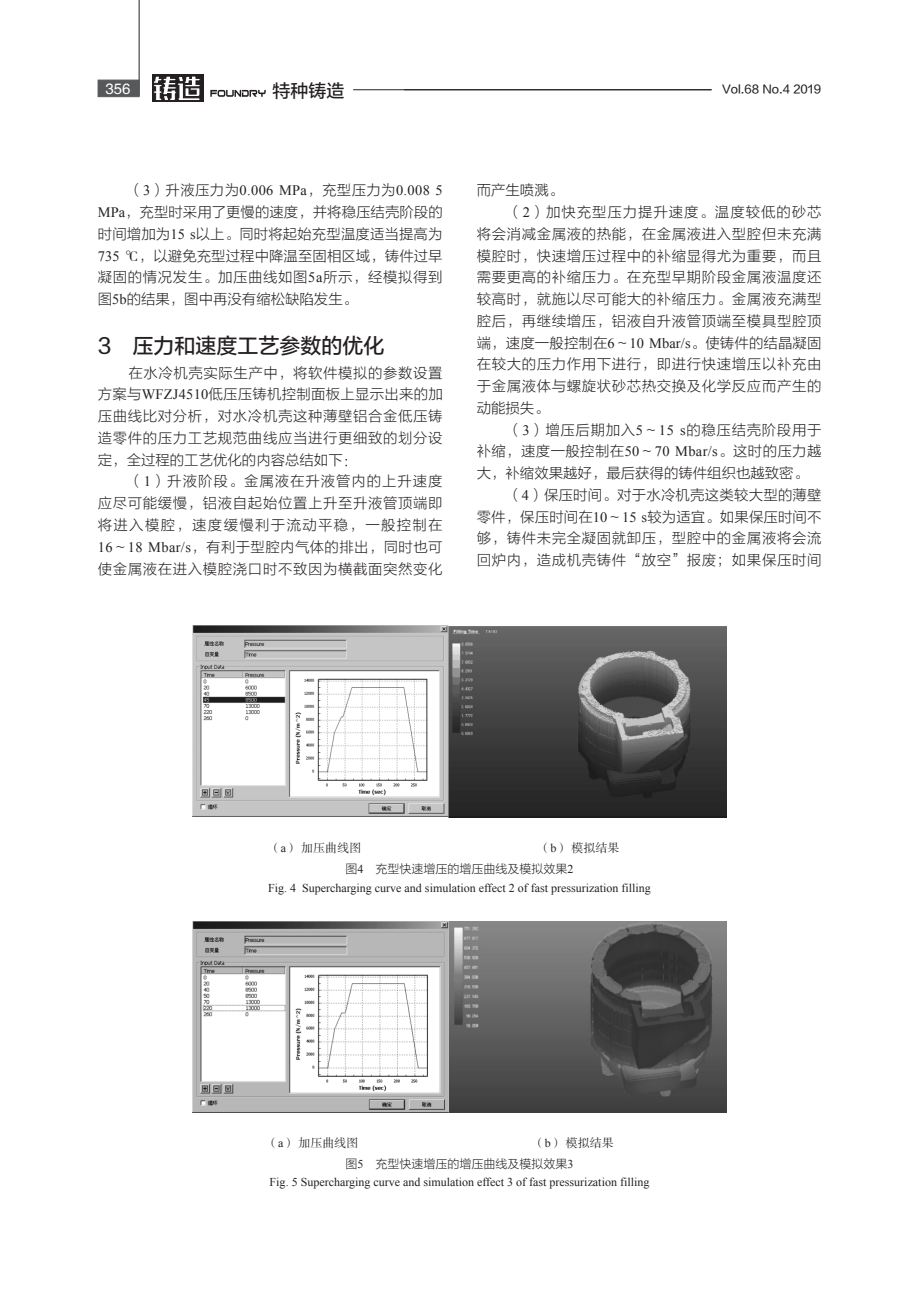
<style>
.page{position:relative;width:919px;height:1289px;background:#fff}
.page>*{position:absolute;margin:0;border:0;box-sizing:border-box;transform-origin:0 0}
._1级标题{font:21px "FZLTZHUNHJW GB1 0";color:#231f20}
.t1{font:18px "FZLTZHUNHJW GB1 0";color:#231f20}
.t2{font:15px "FZHTJW GB1 0";color:#fff}
._1正文{font:14.4px/21.8px "FZLTKHK GBK1 0";letter-spacing:.04em;color:#231f20;text-align:justify}
._5图注{font:12px "Times New Roman";color:#231f20}
._5图注-2{font:12px "FZLTKHK GBK1 0";color:#231f20}
.图abc{font:12px "FZSSJW GB1 0";color:#231f20}
.t3{font:11.25px "FZLTZHUNHJW GB1 0";color:#231f20}
.s1{font-family:"Times New Roman"}
.s2{font-family:"FZSSJW GB1 0"}
</style>
<div class="page">
<hr style="left:139px;top:0;width:1px;height:96px;background:#231f20">
<div style="left:98px;top:80px;width:41px;height:17px;background:#57585a"></div>
<svg style="left:210px;top:90px;width:56px;height:7px"></svg>
<div style="left:152px;top:75px;width:52px;height:27px;background:#231f20"></div>
<svg style="left:153px;top:76px;width:47px;height:24px"></svg>
<hr style="left:353px;top:89px;width:358px;height:1px;background:#231f20">
<img style="left:192px;top:625px;width:534px;height:192px">
<img style="left:193px;top:921px;width:533px;height:191px">
<p class="t2" style="left:105px;top:80px;width:26px">356</p>
<p class="t1" style="left:272px;top:81px;width:73px">特种铸造</p>
<p class="t3" style="left:722px;top:83px;width:100px">Vol.68 No.4 2019</p>
<p class="_1正文" style="left:98px;top:180px;width:346px;text-indent:31px">（<span class="s1">3</span>）升液压力为<span class="s1">0.006 MPa</span>，充型压力为<span class="s1">0.008 5<br>MPa</span>，充型时采用了更慢的速度，并将稳压结壳阶段的时间增加为<span class="s1">15 s</span>以上。同时将起始充型温度适当提高为<span class="s1">735</span> <span class="s2">℃</span>，以避免充型过程中降温至固相区域，铸件过早凝固的情况发生。加压曲线如图<span class="s1">5a</span>所示，经模拟得到图<span class="s1">5b</span>的结果，图中再没有缩松缺陷发生。</p>
<p class="_1级标题" style="left:98px;top:334px;width:288px">3 压力和速度工艺参数的优化</p>
<p class="_1正文" style="left:98px;top:362px;width:346px;text-indent:31px">在水冷机壳实际生产中，将软件模拟的参数设置方案与<span class="s1">WFZJ4510</span>低压压铸机控制面板上显示出来的加压曲线比对分析，对水冷机壳这种薄壁铝合金低压铸造零件的压力工艺规范曲线应当进行更细致的划分设定，全过程的工艺优化的内容总结如下：</p>
<p class="_1正文" style="left:98px;top:471px;width:346px;text-indent:31px">（<span class="s1">1</span>）升液阶段。金属液在升液管内的上升速度应尽可能缓慢，铝液自起始位置上升至升液管顶端即将进入模腔，速度缓慢利于流动平稳，一般控制在<span class="s1">16</span>～<span class="s1">18 Mbar/s</span>，有利于型腔内气体的排出，同时也可使金属液在进入模腔浇口时不致因为横截面突然变化</p>
<p class="_1正文" style="left:476px;top:180px;width:88px">而产生喷溅。</p>
<p class="_1正文" style="left:476px;top:201px;width:346px;text-indent:31px">（<span class="s1">2</span>）加快充型压力提升速度。温度较低的砂芯将会消减金属液的热能，在金属液进入型腔但未充满模腔时，快速增压过程中的补缩显得尤为重要，而且需要更高的补缩压力。在充型早期阶段金属液温度还较高时，就施以尽可能大的补缩压力。金属液充满型腔后，再继续增压，铝液自升液管顶端至模具型腔顶端，速度一般控制在<span class="s1">6</span>～<span class="s1">10 Mbar/s</span>。使铸件的结晶凝固在较大的压力作用下进行，即进行快速增压以补充由于金属液体与螺旋状砂芯热交换及化学反应而产生的动能损失。</p>
<p class="_1正文" style="left:476px;top:419px;width:346px;text-indent:31px">（<span class="s1">3</span>）增压后期加入<span class="s1">5</span>～<span class="s1">15 s</span>的稳压结壳阶段用于补缩，速度一般控制在<span class="s1">50</span>～<span class="s1">70 Mbar/s</span>。这时的压力越大，补缩效果越好，最后获得的铸件组织也越致密。</p>
<p class="_1正文" style="left:476px;top:484px;width:346px;text-indent:31px">（<span class="s1">4</span>）保压时间。对于水冷机壳这类较大型的薄壁零件，保压时间在<span class="s1">10</span>～<span class="s1">15 s</span>较为适宜。如果保压时间不够，铸件未完全凝固就卸压，型腔中的金属液将会流回炉内，造成机壳铸件“放空”报废；如果保压时间</p>
<p class="图abc" style="left:269px;top:842px;width:94px">（<span class="s1">a</span>）加压曲线图</p>
<p class="图abc" style="left:538px;top:842px;width:82px">（<span class="s1">b</span>）模拟结果</p>
<p class="_5图注-2" style="left:345px;top:862px;width:229px">图<span class="s1">4</span> 充型快速增压的增压曲线及模拟效果<span class="s1">2</span></p>
<p class="_5图注" style="left:268px;top:879px;width:384px">Fig. 4 Supercharging curve and simulation effect 2 of fast pressurization filling</p>
<p class="图abc" style="left:266px;top:1136px;width:94px">（<span class="s1">a</span>）加压曲线图</p>
<p class="图abc" style="left:532px;top:1136px;width:82px">（<span class="s1">b</span>）模拟结果</p>
<p class="_5图注-2" style="left:345px;top:1157px;width:229px">图<span class="s1">5</span> 充型快速增压的增压曲线及模拟效果<span class="s1">3</span></p>
<p class="_5图注" style="left:269px;top:1174px;width:381px">Fig. 5 Supercharging curve and simulation effect 3 of fast pressurization filling</p>
</div>
